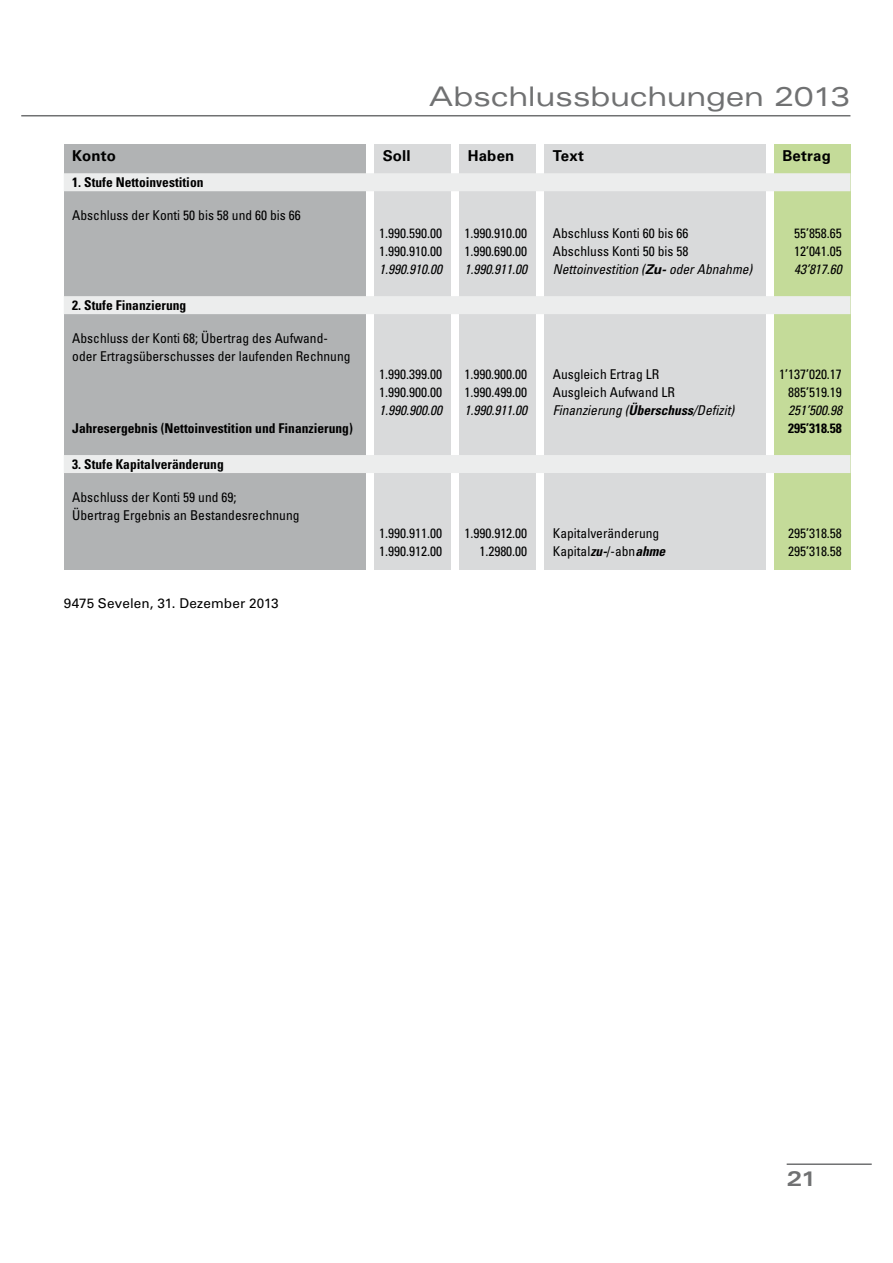
<style>
.page{position:relative;width:893px;height:1263px;background:#fff}
.page>*{position:absolute;margin:0;border:0;box-sizing:border-box;transform-origin:0 0}
.t1{font:expanded 27px "Univers LT";letter-spacing:-.01em;color:#707172}
.t2{font:700 expanded 21px "Univers LT";color:#707172}
.t3{font:700 15px "Univers LT";letter-spacing:.01em;color:#000}
.t4{font:condensed 13.5px/18px "Univers LT";color:#000}
.t5{font:italic condensed 13.5px "Univers LT";color:#000}
.t6{font:700 condensed 13.5px "Univers LT";color:#000}
.t7{font:13.5px "Univers LT";letter-spacing:.01em;color:#000}
.s1{font-weight:700;font-stretch:normal}
.s2{font-weight:700}
.s3{font-weight:700;font-style:italic}
</style>
<div class="page">
<hr style="left:787px;top:1163px;width:85px;height:2px;background:#707172">
<hr style="left:21px;top:115px;width:829px;height:1px;background:#707172">
<div style="left:374px;top:144px;width:77px;height:425px;background:#d9dadb"></div>
<div style="left:64px;top:144px;width:302px;height:425px;background:#b1b3b4"></div>
<div style="left:459px;top:144px;width:77px;height:425px;background:#d9dadb"></div>
<div style="left:544px;top:144px;width:221px;height:425px;background:#d9dadb"></div>
<div style="left:774px;top:144px;width:76px;height:425px;background:#c4db99"></div>
<div style="left:64px;top:173px;width:786px;height:18px;background:#eceded"></div>
<div style="left:64px;top:296px;width:786px;height:18px;background:#eceded"></div>
<div style="left:64px;top:455px;width:786px;height:18px;background:#eceded"></div>
<h1 class="t1" style="left:429px;top:81px;width:423px">Abschlussbuchungen 2013</h1>
<p class="t3" style="left:72px;top:147px;width:45px">Konto</p>
<p class="t3" style="left:383px;top:147px;width:29px">Soll</p>
<p class="t3" style="left:468px;top:147px;width:48px">Haben</p>
<p class="t3" style="left:553px;top:147px;width:33px">Text</p>
<p class="t3" style="left:782px;top:147px;width:50px">Betrag</p>
<p class="t6" style="left:72px;top:174px;width:133px">1. Stufe Nettoinvestition</p>
<p class="t4" style="left:72px;top:206px;width:230px">Abschluss der Konti 50 bis 58 und 60 bis 66</p>
<p class="t4" style="left:379px;top:224px;width:64px">1.990.590.00</p>
<p class="t4" style="left:464px;top:224px;width:64px">1.990.910.00</p>
<p class="t4" style="left:553px;top:224px;width:137px">Abschluss Konti 60 bis 66</p>
<p class="t4" style="left:794px;top:224px;width:49px">55’858.65</p>
<p class="t4" style="left:379px;top:242px;width:64px">1.990.910.00</p>
<p class="t4" style="left:464px;top:242px;width:64px">1.990.690.00</p>
<p class="t4" style="left:553px;top:242px;width:137px">Abschluss Konti 50 bis 58</p>
<p class="t4" style="left:794px;top:242px;width:49px">12’041.05</p>
<p class="t5" style="left:379px;top:261px;width:64px">1.990.910.00</p>
<p class="t5" style="left:464px;top:261px;width:64px">1.990.911.00</p>
<p class="t5" style="left:553px;top:261px;width:201px">Nettoinvestition (<span class="s1">Zu-</span> oder Abnahme)</p>
<p class="t5" style="left:794px;top:261px;width:49px">43’817.60</p>
<p class="t6" style="left:72px;top:297px;width:115px">2. Stufe Finanzierung</p>
<p class="t4" style="left:72px;top:329px;width:280px">Abschluss der Konti 68; Übertrag des Aufwand&shy;oder Ertragsüberschusses der laufenden Rechnung</p>
<p class="t4" style="left:379px;top:365px;width:64px">1.990.399.00</p>
<p class="t4" style="left:464px;top:365px;width:64px">1.990.900.00</p>
<p class="t4" style="left:553px;top:365px;width:108px">Ausgleich Ertrag LR</p>
<p class="t4" style="left:779px;top:365px;width:64px">1’137’020.17</p>
<p class="t4" style="left:379px;top:383px;width:64px">1.990.900.00</p>
<p class="t4" style="left:464px;top:383px;width:64px">1.990.499.00</p>
<p class="t4" style="left:553px;top:383px;width:124px">Ausgleich Aufwand LR</p>
<p class="t4" style="left:788px;top:383px;width:55px">885’519.19</p>
<p class="t5" style="left:379px;top:401px;width:64px">1.990.900.00</p>
<p class="t5" style="left:464px;top:401px;width:64px">1.990.911.00</p>
<p class="t5" style="left:553px;top:401px;width:183px">Finanzierung (<span class="s2">Überschuss</span>/Defizit)</p>
<p class="t5" style="left:788px;top:401px;width:55px">251’500.98</p>
<p class="t6" style="left:72px;top:420px;width:282px">Jahresergebnis (Nettoinvestition und Finanzierung)</p>
<p class="t6" style="left:788px;top:420px;width:55px">295’318.58</p>
<p class="t6" style="left:72px;top:456px;width:153px">3. Stufe Kapitalveränderung</p>
<p class="t4" style="left:72px;top:488px;width:229px">Abschluss der Konti 59 und 69;<br>Übertrag Ergebnis an Bestandesrechnung</p>
<p class="t4" style="left:379px;top:524px;width:64px">1.990.911.00</p>
<p class="t4" style="left:464px;top:524px;width:64px">1.990.912.00</p>
<p class="t4" style="left:553px;top:524px;width:108px">Kapitalveränderung</p>
<p class="t4" style="left:788px;top:524px;width:55px">295’318.58</p>
<p class="t4" style="left:379px;top:542px;width:64px">1.990.912.00</p>
<p class="t4" style="left:479px;top:542px;width:49px">1.2980.00</p>
<p class="t4" style="left:553px;top:542px;width:114px">Kapital<span class="s3">zu-</span>/-abn<span class="s3">ahme</span></p>
<p class="t4" style="left:788px;top:542px;width:55px">295’318.58</p>
<p class="t7" style="left:64px;top:596px;width:216px">9475 Sevelen, 31. Dezember 2013</p>
<h2 class="t2" style="left:787px;top:1167px;width:32px">21</h2>
</div>
